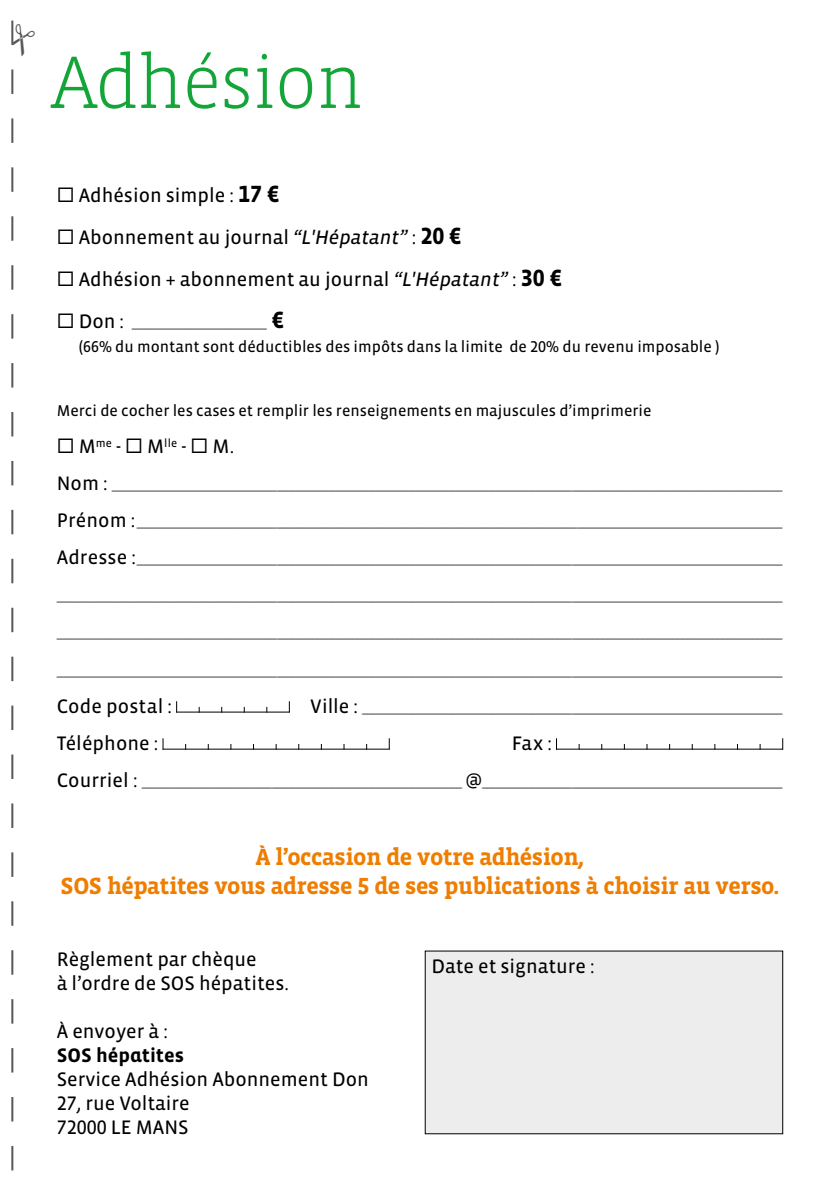
<style>
.page{position:relative;width:840px;height:1191px;background:#fff}
.page>*{position:absolute;margin:0;border:0;box-sizing:border-box;transform-origin:0 0}
.t1{font:300 76px "Vista Slab OT";letter-spacing:-.02em;color:#13a538}
.t2{font:700 24px/28.8px "Vista Slab OT";letter-spacing:-.02em;color:#ef7d00;text-align:center}
.t3{font:700 24px "Vista Sans";color:#000}
.t4{font:20px/24px "Vista Sans Reg";color:#000}
.t5{font:700 20px "Vista Sans Alt";color:#000}
.t6{font:16px "Vista Sans Reg";color:#000}
.t7{font:11.6px "Vista Sans Reg";color:#000}
.t8{font:10px "Vista Sans Reg";color:#000}
.s1{font-family:"Vista Sans Alt";font-weight:700;font-size:24px}
.s2{font-family:"Vista Sans";font-weight:700;font-size:24px}
.s3{font-style:italic}
.s4{font-size:20px}
.s5{font-family:"Vista Sans Alt Reg"}
</style>
<div class="page">
<hr style="left:176px;top:711px;width:113px;height:1px;background:#000">
<hr style="left:162px;top:748px;width:227px;height:1px;background:#000">
<hr style="left:555px;top:748px;width:227px;height:1px;background:#000">
<div style="left:425px;top:951px;width:357px;height:182px;background:#ededed"></div>
<svg style="left:11px;top:20px;width:3px;height:1151px"></svg>
<h1 class="t1" style="left:52px;top:43px;width:313px">Adhésion</h1>
<h3 class="t4" style="left:79px;top:175px;width:484px;line-height:41.8px">Adhésion simple : <span class="s1">17</span> <span class="s2">€<br></span>Abonnement au journal <span class="s3">“L'Hépatant”</span> : <span class="s1">20</span> <span class="s2">€<br></span>Adhésion + abonnement au journal <span class="s3">“L'Hépatant”</span> : <span class="s1">30</span> <span class="s2">€</span></h3>
<p class="t8" style="left:79px;top:319px;width:190px"><span class="s4">Don :</span> ___________________________</p>
<h2 class="t3" style="left:271px;top:307px;width:13px">€</h2>
<h3 class="t6" style="left:79px;top:338px;width:642px">(<span class="s5">66</span>% du montant sont déductibles des impôts dans la limite de <span class="s5">20</span>% du revenu imposable )</h3>
<h3 class="t6" style="left:57px;top:402px;width:596px">Merci de cocher les cases et remplir les renseignements en majuscules d’imprimerie</h3>
<h3 class="t4" style="left:79px;top:435px;width:44px">M<sup>me</sup> -</h3>
<p class="t7" style="left:147px;top:437px;width:41px"><span class="s4">M</span>lle <span class="s4">-</span></p>
<h3 class="t4" style="left:212px;top:435px;width:23px">M.</h3>
<p class="t8" style="left:57px;top:482px;width:726px"><span class="s4">Nom :</span> ______________________________________________________________________________________________________________________________________</p>
<p class="t8" style="left:57px;top:519px;width:726px"><span class="s4">Prénom :</span> _________________________________________________________________________________________________________________________________</p>
<p class="t8" style="left:57px;top:556px;width:727px"><span class="s4">Adresse :</span>_________________________________________________________________________________________________________________________________</p>
<p class="t8" style="left:57px;top:593px;width:727px">_________________________________________________________________________________________________________________________________________________</p>
<p class="t8" style="left:57px;top:630px;width:727px">_________________________________________________________________________________________________________________________________________________</p>
<p class="t8" style="left:57px;top:667px;width:727px">_________________________________________________________________________________________________________________________________________________</p>
<h3 class="t4" style="left:57px;top:694px;width:117px">Code postal :</h3>
<p class="t8" style="left:310px;top:704px;width:473px"><span class="s4">Ville :</span> ____________________________________________________________________________________</p>
<h3 class="t4" style="left:57px;top:731px;width:103px">Téléphone :</h3>
<h3 class="t4" style="left:511px;top:731px;width:42px">Fax :</h3>
<p class="t8" style="left:57px;top:778px;width:727px"><span class="s4">Courriel :</span> ________________________________________________________________ <span class="s4">@</span>____________________________________________________________</p>
<h2 class="t2" style="left:61px;top:843px;width:719px">À l’occasion de votre adhésion,<br>SOS hépatites vous adresse 5 de ses publications à choisir au verso.</h2>
<h3 class="t4" style="left:57px;top:948px;width:233px">Règlement par chèque<br>à l’ordre de SOS hépatites.</h3>
<h3 class="t4" style="left:57px;top:1020px;width:112px">À envoyer à :</h3>
<h3 class="t5" style="left:57px;top:1045px;width:129px">SOS hépatites</h3>
<h3 class="t4" style="left:57px;top:1068px;width:313px">Service Adhésion Abonnement Don<br><span class="s5">27</span>, rue Voltaire<br><span class="s5">72000</span> Le Mans</h3>
<h3 class="t4" style="left:431px;top:954px;width:165px">Date et signature :</h3>
</div>
